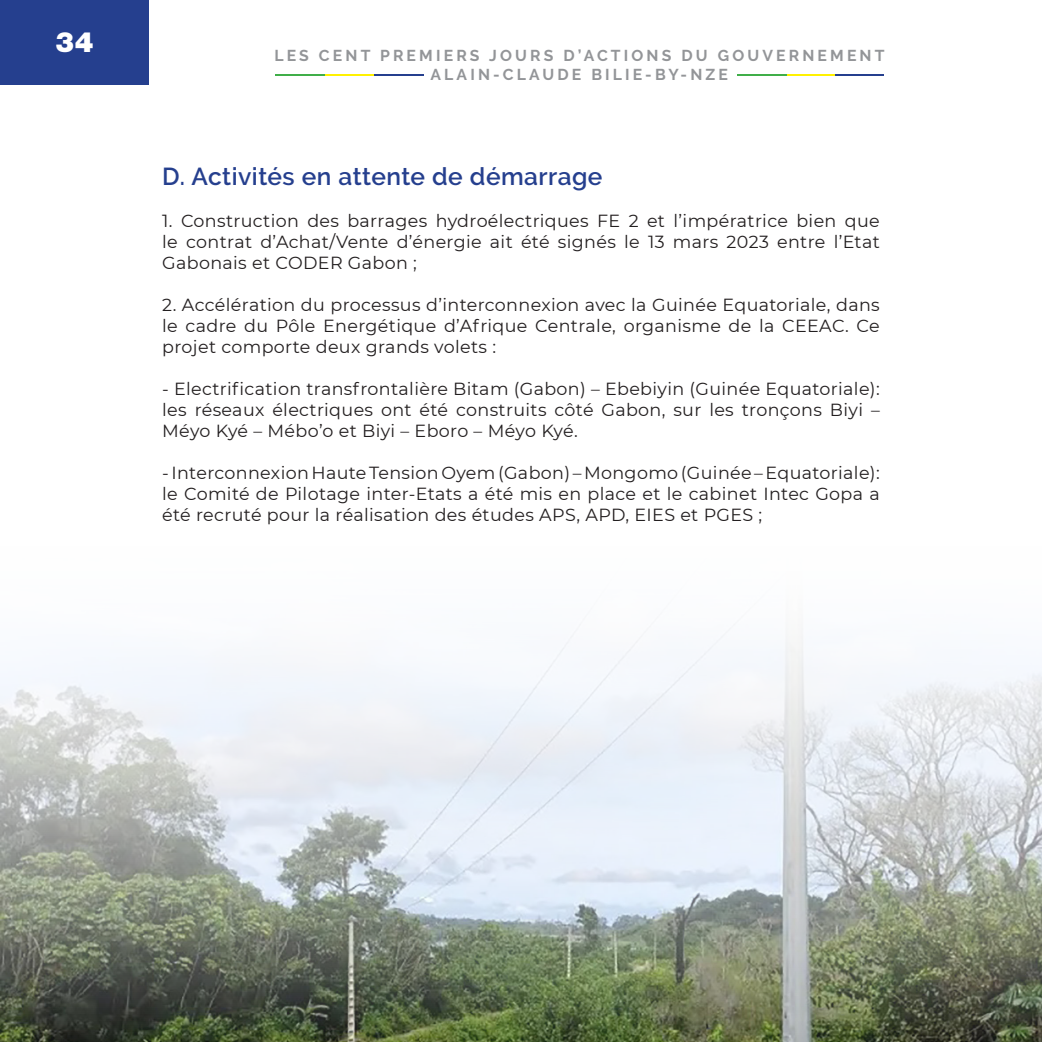
<style>
.page{position:relative;width:1042px;height:1042px;background:#fff}
.page>*{position:absolute;margin:0;border:0;box-sizing:border-box;transform-origin:0 0}
.t1{font:900 28px "Helvetica Neue LT Std";color:#fff}
.t2{font:600 24.5px "Raleway";letter-spacing:.02em;color:#253f8e}
.t3{font:17.5px/21px "Montserrat";letter-spacing:.02em;color:#231f20;text-align:justify}
.t4{font:700 15.75px/18.9px "Raleway";letter-spacing:.2em;color:#939598;text-align:center}
</style>
<div class="page">
<div style="left:0;top:0;width:149px;height:84px;background:#253f8e"></div>
<hr style="left:275px;top:74px;width:50px;height:2px;background:#40ae49">
<hr style="left:325px;top:74px;width:50px;height:2px;background:#fff101">
<hr style="left:375px;top:74px;width:49px;height:2px;background:#253f8e">
<hr style="left:737px;top:74px;width:50px;height:2px;background:#40ae49">
<hr style="left:787px;top:74px;width:48px;height:2px;background:#fff101">
<hr style="left:835px;top:74px;width:49px;height:2px;background:#253f8e">
<img style="left:0;top:624px;width:1042px;height:418px">
<h1 class="t1" style="left:55px;top:25px;width:39px">34</h1>
<p class="t4" style="left:274px;top:46px;width:611px">LES CENT PREMIERS JOURS D’ACTIONS DU GOUVERNEMENT<br>ALAIN-CLAUDE BILIE-BY-NZE</p>
<p class="t2" style="left:162px;top:163px;width:442px">D. Activités en attente de démarrage</p>
<p class="t3" style="left:162px;top:210px;width:719px">1. Construction des barrages hydroélectriques FE 2 et l’impératrice bien que le contrat d’Achat/Vente d’énergie ait été signés le 13 mars 2023 entre l’Etat Gabonais et CODER Gabon ;</p>
<p class="t3" style="left:162px;top:294px;width:719px">2. Accélération du processus d’interconnexion avec la Guinée Equatoriale, dans le cadre du Pôle Energétique d’Afrique Centrale, organisme de la CEEAC. Ce projet comporte deux grands volets :</p>
<p class="t3" style="left:162px;top:378px;width:719px">- Electrification transfrontalière Bitam (Gabon) – Ebebiyin (Guinée Equatoriale): les réseaux électriques ont été construits côté Gabon, sur les tronçons Biyi – Méyo Kyé – Mébo’o et Biyi – Eboro – Méyo Kyé.</p>
<p class="t3" style="left:162px;top:462px;width:719px">- Interconnexion Haute Tension Oyem (Gabon) – Mongomo (Guinée – Equatoriale): le Comité de Pilotage inter-Etats a été mis en place et le cabinet Intec Gopa a été recruté pour la réalisation des études APS, APD, EIES et PGES ;</p>
</div>
